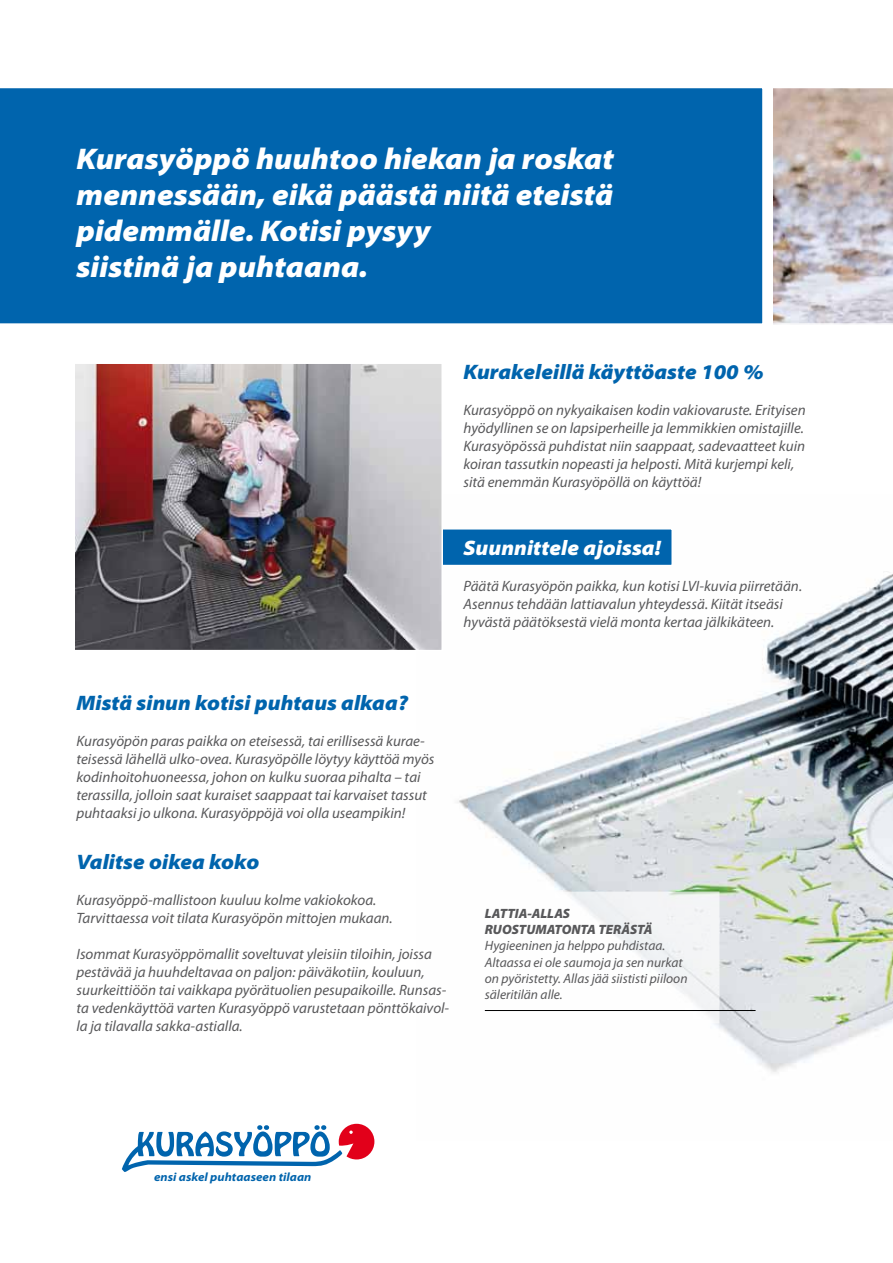
<style>
.page{position:relative;width:893px;height:1263px;background:#fff}
.page>*{position:absolute;margin:0;border:0;box-sizing:border-box;transform-origin:0 0}
.t1{font:italic 900 semi-expanded 30px/36px "Myriad Pro";color:#fff}
.t2{font:italic 900 semi-expanded 21px "Myriad Pro";color:#0064ad}
.t3{font:italic 900 semi-expanded 21px "Myriad Pro";color:#fff}
.t4{font:italic 15px/18px "Myriad Pro";color:#58585a}
.t5{font:italic 13.5px/16.2px "Myriad Pro";color:#58585a}
.t6{font:italic 900 13.5px/16.2px "Myriad Pro";color:#58585a}
.t7{font:italic 700 semi-expanded 12px "Myriad Pro";color:#0064ad}
</style>
<div class="page">
<svg style="left:457px;top:574px;width:436px;height:498px"></svg>
<div style="left:308px;top:529px;width:364px;height:36px;background:#0064ad"></div>
<div style="left:308px;top:528px;width:365px;height:38px;border:2px solid #fff"></div>
<svg style="left:773px;top:88px;width:120px;height:237px;background:#c6bcbc"></svg>
<div style="left:0;top:88px;width:763px;height:236px;background:#0064ad"></div>
<div style="left:468px;top:891px;width:251px;height:132px;background:#fff;border:2px solid #fff"></div>
<hr style="left:485px;top:1010px;width:271px;height:1px;background:#000">
<img style="left:76px;top:365px;width:364px;height:283px">
<div style="left:73px;top:362px;width:370px;height:289px;border:2px solid #fff"></div>
<svg style="left:122px;top:1124px;width:252px;height:48px"></svg>
<h1 class="t1" style="left:77px;top:141px;width:539px">Kurasyöppö huuhtoo hiekan ja roskat mennessään, eikä päästä niitä eteistä pidemmälle. Kotisi pysyy<br>siistinä ja puhtaana.</h1>
<h2 class="t2" style="left:463px;top:360px;width:302px">Kurakeleillä käyttöaste 100 %</h2>
<p class="t4" style="left:463px;top:400px;width:344px">Kurasyöppö on nykyaikaisen kodin vakiovaruste. Erityisen hyödyllinen se on lapsiperheille ja lemmikkien omistajille.<br>Kurasyöpössä puhdistat niin saappaat, sadevaatteet kuin koiran tassutkin nopeasti ja helposti. Mitä kurjempi keli, sitä enemmän Kurasyöpöllä on käyttöä!</p>
<h2 class="t3" style="left:463px;top:536px;width:199px">Suunnittele ajoissa!</h2>
<p class="t4" style="left:463px;top:577px;width:340px">Päätä Kurasyöpön paikka, kun kotisi LVI-kuvia piirretään.<br>Asennus tehdään lattiavalun yhteydessä. Kiität itseäsi hyvästä päätöksestä vielä monta kertaa jälkikäteen.</p>
<h2 class="t2" style="left:77px;top:691px;width:333px">Mistä sinun kotisi puhtaus alkaa?</h2>
<p class="t4" style="left:77px;top:732px;width:359px">Kurasyöpön paras paikka on eteisessä, tai erillisessä kurae&shy;teisessä lähellä ulko-ovea. Kurasyöpölle löytyy käyttöä myös kodinhoitohuoneessa, johon on kulku suoraa pihalta – tai terassilla, jolloin saat kuraiset saappaat tai karvaiset tassut puhtaaksi jo ulkona. Kurasyöppöjä voi olla useampikin!</p>
<h2 class="t2" style="left:77px;top:850px;width:184px">Valitse oikea koko</h2>
<p class="t4" style="left:77px;top:890px;width:318px">Kurasyöppö-mallistoon kuuluu kolme vakiokokoa.<br>Tarvittaessa voit tilata Kurasyöpön mittojen mukaan.</p>
<p class="t4" style="left:77px;top:944px;width:374px">Isommat Kurasyöppömallit soveltuvat yleisiin tiloihin, joissa pestävää ja huuhdeltavaa on paljon: päiväkotiin, kouluun, suurkeittiöön tai vaikkapa pyörätuolien pesupaikoille. Runsas&shy;ta vedenkäyttöä varten Kurasyöppö varustetaan pönttökaivol&shy;la ja tilavalla sakka-astialla.</p>
<p class="t6" style="left:485px;top:905px;width:169px">LATTIA-ALLAS<br>RUOSTUMATONTA TERÄSTÄ</p>
<p class="t5" style="left:485px;top:937px;width:204px">Hygieeninen ja helppo puhdistaa.<br>Altaassa ei ole saumoja ja sen nurkat on pyöristetty. Allas jää siististi piiloon säleritilän alle.</p>
<p class="t7" style="left:154px;top:1170px;width:159px">ensi askel puhtaaseen tilaan</p>
</div>
